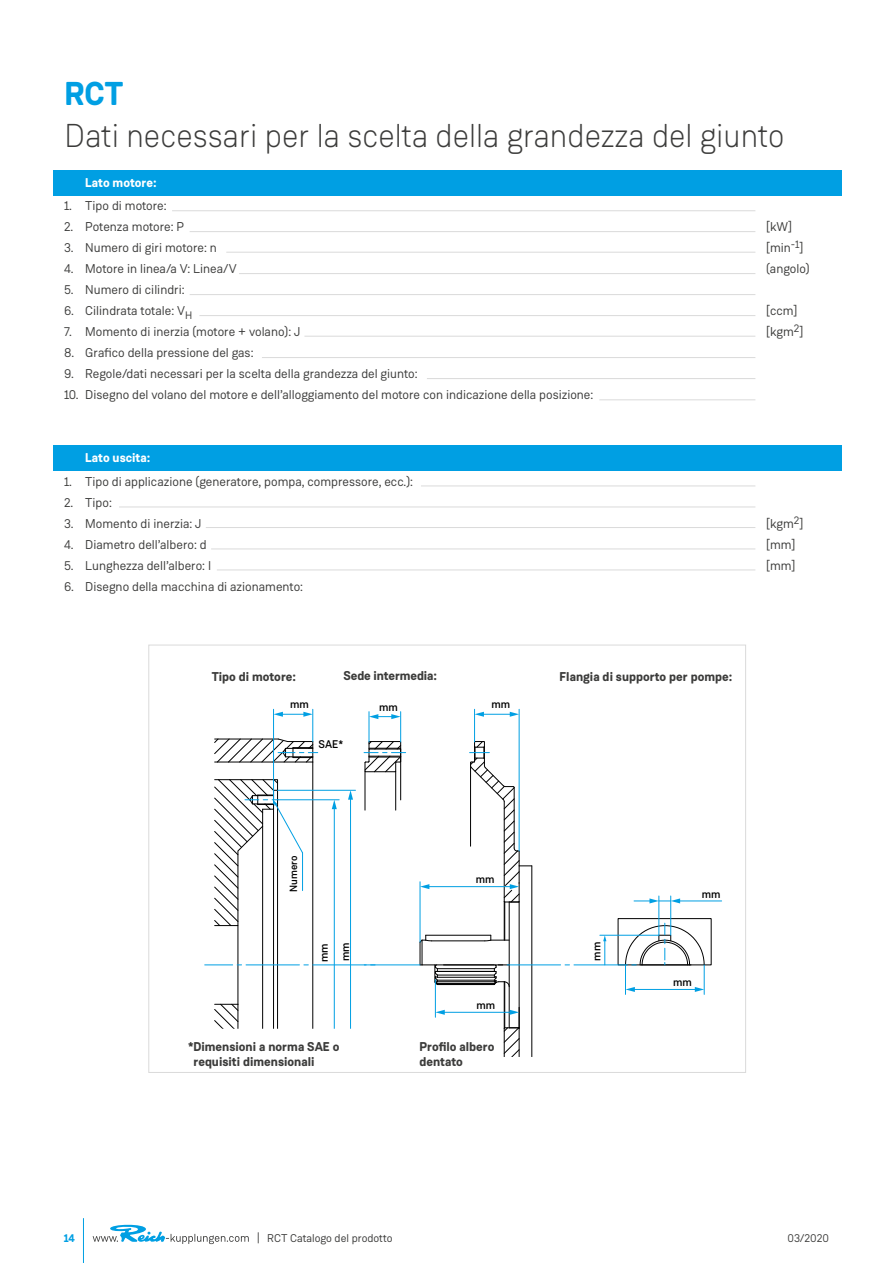
<style>
.page{position:relative;width:893px;height:1263px;background:#fff}
.page>*{position:absolute;margin:0;border:0;box-sizing:border-box;transform-origin:0 0}
.t1{font:300 33px "Weissenhof Grotesk";color:#3c3c3b}
.t2{font:700 33px "Weissenhof Grotesk";color:#009fe3}
.t3{font:12.75px "Weissenhof Grotesk";color:#3c3c3b}
.t4{font:700 12.75px/15px "Weissenhof Grotesk";color:#3c3c3b}
.t5{font:700 12.75px "Weissenhof Grotesk";letter-spacing:-.005em;color:#fff}
.t6{font:11.25px "Weissenhof Grotesk";color:#3c3c3b}
.t7{font:700 11.25px "Weissenhof Grotesk";color:#009fe3}
.t8{font:500 11.1px "Weissenhof Grotesk";color:#000}
.t9{font:500 10.5px "Weissenhof Grotesk";color:#000}
</style>
<div class="page">
<hr style="left:83px;top:1218px;width:1px;height:45px;background:#009fe3">
<svg style="left:93px;top:1224px;width:156px;height:20px"></svg>
<div style="left:53px;top:445px;width:788px;height:25px;background:#009fe3"></div>
<div style="left:53px;top:170px;width:788px;height:26px;background:#009fe3"></div>
<hr style="left:172px;top:210px;width:583px;height:1px;background:#dadada">
<hr style="left:190px;top:231px;width:565px;height:1px;background:#dadada">
<hr style="left:226px;top:252px;width:529px;height:1px;background:#dadada">
<hr style="left:239px;top:273px;width:516px;height:1px;background:#dadada">
<hr style="left:190px;top:294px;width:565px;height:1px;background:#dadada">
<hr style="left:199px;top:315px;width:556px;height:1px;background:#dadada">
<hr style="left:304px;top:336px;width:451px;height:1px;background:#dadada">
<hr style="left:262px;top:357px;width:493px;height:1px;background:#dadada">
<hr style="left:427px;top:378px;width:328px;height:1px;background:#dadada">
<hr style="left:599px;top:399px;width:156px;height:1px;background:#dadada">
<hr style="left:421px;top:486px;width:334px;height:1px;background:#dadada">
<hr style="left:119px;top:507px;width:636px;height:1px;background:#dadada">
<hr style="left:206px;top:527px;width:549px;height:1px;background:#dadada">
<hr style="left:211px;top:548px;width:544px;height:1px;background:#dadada">
<hr style="left:217px;top:569px;width:538px;height:1px;background:#dadada">
<div style="left:618px;top:918px;width:93px;height:47px;border:1px solid #000"></div>
<hr style="left:504px;top:902px;width:1px;height:38px;background:#000">
<hr style="left:504px;top:982px;width:1px;height:46px;background:#000">
<hr style="left:237px;top:925px;width:1px;height:79px;background:#000">
<svg style="left:214px;top:1004px;width:23px;height:25px"></svg>
<hr style="left:262px;top:826px;width:1px;height:231px;background:#000">
<hr style="left:273px;top:809px;width:1px;height:248px;background:#000">
<hr style="left:237px;top:1004px;width:1px;height:53px;background:#000">
<hr style="left:277px;top:790px;width:1px;height:267px;background:#000">
<hr style="left:312px;top:762px;width:1px;height:295px;background:#000">
<hr style="left:531px;top:866px;width:1px;height:191px;background:#000">
<hr style="left:519px;top:866px;width:1px;height:191px;background:#000">
<hr style="left:509px;top:902px;width:1px;height:126px;background:#000">
<hr style="left:365px;top:762px;width:1px;height:48px;background:#000">
<hr style="left:395px;top:762px;width:1px;height:48px;background:#000">
<hr style="left:400px;top:742px;width:1px;height:58px;background:#000">
<svg style="left:419px;top:935px;width:91px;height:53px"></svg>
<hr style="left:444px;top:964px;width:50px;height:1px;background:#000">
<hr style="left:678px;top:901px;width:44px;height:1px;background:#009fe3">
<svg style="left:634px;top:898px;width:46px;height:5px"></svg>
<hr style="left:600px;top:935px;width:59px;height:1px;background:#009fe3">
<hr style="left:670px;top:896px;width:1px;height:39px;background:#009fe3">
<svg style="left:603px;top:935px;width:3px;height:30px"></svg>
<hr style="left:659px;top:896px;width:1px;height:39px;background:#009fe3">
<hr style="left:364px;top:965px;width:56px;height:1px;background:#009fe3">
<hr style="left:313px;top:965px;width:53px;height:1px;background:#009fe3">
<hr style="left:246px;top:965px;width:53px;height:1px;background:#009fe3">
<svg style="left:205px;top:965px;width:37px;height:1px"></svg>
<svg style="left:624px;top:923px;width:81px;height:71px"></svg>
<hr style="left:574px;top:965px;width:53px;height:1px;background:#009fe3">
<hr style="left:507px;top:965px;width:54px;height:1px;background:#009fe3">
<svg style="left:214px;top:738px;width:104px;height:24px"></svg>
<svg style="left:364px;top:741px;width:42px;height:32px"></svg>
<svg style="left:214px;top:779px;width:89px;height:147px"></svg>
<hr style="left:443px;top:1012px;width:68px;height:1px;background:#009fe3">
<svg style="left:503px;top:1007px;width:17px;height:50px"></svg>
<svg style="left:436px;top:1010px;width:9px;height:5px"></svg>
<hr style="left:435px;top:980px;width:1px;height:37px;background:#009fe3">
<hr style="left:428px;top:886px;width:83px;height:1px;background:#009fe3">
<svg style="left:421px;top:884px;width:8px;height:5px"></svg>
<svg style="left:469px;top:741px;width:63px;height:161px"></svg>
<hr style="left:420px;top:882px;width:1px;height:60px;background:#009fe3">
<hr style="left:273px;top:709px;width:1px;height:95px;background:#009fe3">
<hr style="left:313px;top:709px;width:1px;height:32px;background:#009fe3">
<svg style="left:274px;top:712px;width:39px;height:5px"></svg>
<hr style="left:474px;top:709px;width:1px;height:33px;background:#009fe3">
<hr style="left:519px;top:709px;width:1px;height:142px;background:#009fe3">
<svg style="left:475px;top:712px;width:44px;height:5px"></svg>
<hr style="left:278px;top:790px;width:77px;height:1px;background:#009fe3">
<hr style="left:350px;top:798px;width:1px;height:259px;background:#009fe3">
<svg style="left:348px;top:790px;width:5px;height:10px"></svg>
<hr style="left:334px;top:807px;width:1px;height:250px;background:#009fe3">
<svg style="left:332px;top:800px;width:5px;height:9px"></svg>
<hr style="left:278px;top:799px;width:61px;height:1px;background:#009fe3">
<hr style="left:369px;top:712px;width:1px;height:30px;background:#009fe3">
<hr style="left:400px;top:712px;width:1px;height:30px;background:#009fe3">
<svg style="left:369px;top:714px;width:32px;height:5px"></svg>
<div style="left:289px;top:850px;width:11px;height:42px;background:#fff"></div>
<h1 class="t2" style="left:64px;top:73px;width:60px">RCT</h1>
<h1 class="t1" style="left:64px;top:116px;width:721px">Dati necessari per la scelta della grandezza del giunto</h1>
<p class="t5" style="left:85px;top:175px;width:73px">Lato motore:</p>
<p class="t3" style="left:64px;top:198px;width:104px">1. Tipo di motore:</p>
<p class="t3" style="left:64px;top:219px;width:122px">2. Potenza motore: P</p>
<p class="t3" style="left:766px;top:219px;width:28px">[kW]</p>
<p class="t3" style="left:64px;top:240px;width:154px">3. Numero di giri motore: n</p>
<p class="t3" style="left:766px;top:240px;width:39px">[min<sup>-1</sup>]</p>
<p class="t3" style="left:64px;top:261px;width:174px">4. Motore in linea/a V: Linea/V</p>
<p class="t3" style="left:766px;top:261px;width:45px">(angolo)</p>
<p class="t3" style="left:64px;top:282px;width:122px">5. Numero di cilindri:</p>
<p class="t3" style="left:64px;top:303px;width:130px">6. Cilindrata totale: V<sub>H</sub></p>
<p class="t3" style="left:766px;top:303px;width:33px">[ccm]</p>
<p class="t3" style="left:64px;top:324px;width:238px">7. Momento di inerzia (motore + volano): J</p>
<p class="t3" style="left:766px;top:324px;width:39px">[kgm<sup>2</sup>]</p>
<p class="t3" style="left:64px;top:345px;width:191px">8. Grafico della pressione del gas:</p>
<p class="t3" style="left:64px;top:366px;width:355px">9. Regole/dati necessari per la scelta della grandezza del giunto:</p>
<p class="t3" style="left:64px;top:387px;width:531px">10. Disegno del volano del motore e dell’alloggiamento del motore con indicazione della posizione:</p>
<p class="t5" style="left:85px;top:450px;width:67px">Lato uscita:</p>
<p class="t3" style="left:64px;top:474px;width:351px">1. Tipo di applicazione (generatore, pompa, compressore, ecc.):</p>
<p class="t3" style="left:64px;top:495px;width:49px">2. Tipo:</p>
<p class="t3" style="left:64px;top:516px;width:139px">3. Momento di inerzia: J</p>
<p class="t3" style="left:766px;top:516px;width:39px">[kgm<sup>2</sup>]</p>
<p class="t3" style="left:64px;top:537px;width:144px">4. Diametro dell’albero: d</p>
<p class="t3" style="left:766px;top:537px;width:31px">[mm]</p>
<p class="t3" style="left:64px;top:558px;width:149px">5. Lunghezza dell’albero: I</p>
<p class="t3" style="left:766px;top:558px;width:31px">[mm]</p>
<p class="t3" style="left:64px;top:579px;width:241px">6. Disegno della macchina di azionamento:</p>
<p class="t4" style="left:212px;top:669px;width:86px">Tipo di motore:</p>
<p class="t4" style="left:344px;top:668px;width:95px">Sede intermedia:</p>
<p class="t4" style="left:560px;top:669px;width:174px">Flangia di supporto per pompe:</p>
<p class="t8" style="left:290px;top:697px;width:20px">mm</p>
<p class="t8" style="left:491px;top:698px;width:20px">mm</p>
<p class="t8" style="left:379px;top:701px;width:20px">mm</p>
<p class="t8" style="left:318px;top:737px;width:26px">SAE*</p>
<p class="t9" style="left:287px;top:892px;width:38px;rotate:-90deg">Numero</p>
<p class="t8" style="left:288px;top:888px;width:34px;rotate:-90deg">Anzahl</p>
<p class="t8" style="left:317px;top:962px;width:20px;rotate:-90deg">mm</p>
<p class="t8" style="left:338px;top:961px;width:20px;rotate:-90deg">mm</p>
<p class="t8" style="left:476px;top:872px;width:20px">mm</p>
<p class="t8" style="left:477px;top:998px;width:20px">mm</p>
<p class="t4" style="left:193px;top:1039px;width:147px;text-indent:-5px">*Dimensioni a norma SAE o requisiti dimensionali</p>
<p class="t4" style="left:419px;top:1039px;width:77px">Profilo albero dentato</p>
<p class="t8" style="left:590px;top:961px;width:20px;rotate:-90deg">mm</p>
<p class="t8" style="left:702px;top:887px;width:20px">mm</p>
<p class="t8" style="left:673px;top:975px;width:20px">mm</p>
<p class="t7" style="left:64px;top:1231px;width:12px">14</p>
<p class="t6" style="left:267px;top:1231px;width:127px">RCT Catalogo del prodotto</p>
<p class="t6" style="left:788px;top:1231px;width:43px">03/2020</p>
</div>
